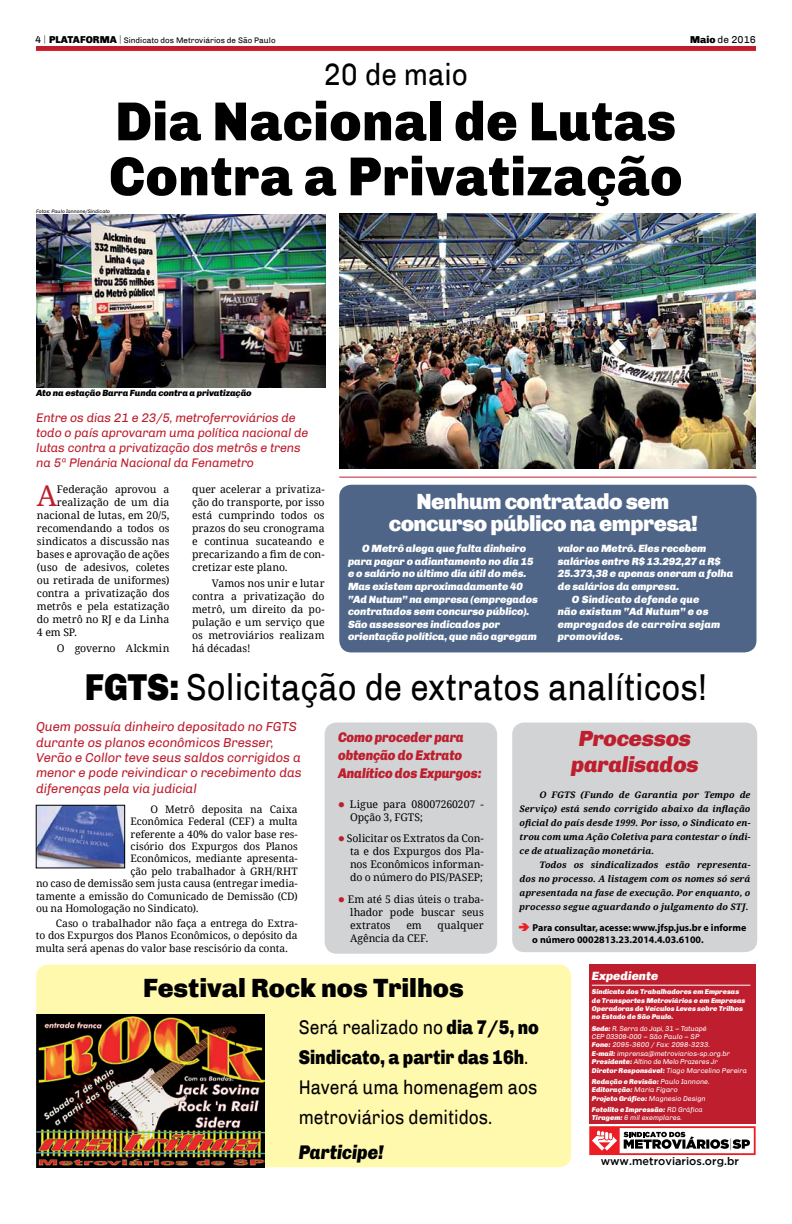
<style>
.page{position:relative;width:792px;height:1224px;background:#fff}
.page>*{position:absolute;margin:0;border:0;box-sizing:border-box;transform-origin:0 0}
.t1{font:900 55px/55px "Chivo";letter-spacing:.01em;color:#000;scale:.95 1}
.t2{font:37.4px "Chivo";color:#000;scale:.88 1}
.t3{font:30.8px "Chivo";color:#000;scale:.91 1}
.t4{font:28.7px "Droid Serif";color:#be1e2d}
.t5{font:900 26.4px "Chivo";color:#000}
.t6{font:900 22px/22px "Chivo";letter-spacing:-.025em;color:#fff;text-align:center}
.t7{font:italic 900 22px/26.4px "Chivo";letter-spacing:-.015em;color:#be1e2d;text-align:center}
.t8{font:19.8px/30px "Chivo";color:#000;scale:.88 1}
.t9{font:italic 900 19.8px "Chivo";color:#000;scale:.88 1}
.t10{font:italic 900 14px/18px "Chivo";letter-spacing:-.01em;color:#be1e2d;scale:.9 1}
.t11{font:italic 13px/15.4px "Chivo";letter-spacing:-.01em;color:#be1e2d}
.t12{font:italic 12.5px/15px "Chivo";letter-spacing:-.015em;color:#be1e2d}
.t13{font:italic 900 12px "Chivo";color:#fff}
.t14{font:500 11px "Gotham";color:#000}
.t15{font:10.5px/13px "Droid Serif";color:#000;text-align:justify}
.t16{font:italic 900 10.5px/12.6px "Chivo";letter-spacing:-.01em;color:#fff}
.t17{font:italic 900 10.5px "Chivo";letter-spacing:.01em;color:#fff}
.t18{font:10.3px/12.4px "Droid Serif";letter-spacing:-.005em;color:#000;text-align:justify}
.t19{font:700 10px/12px "Myriad";color:#000}
.t20{font:10px "Chivo";color:#000}
.t21{font:italic 700 9px/14px "Droid Serif";letter-spacing:.005em;color:#000;text-align:justify}
.t22{font:italic 900 9px "Chivo";letter-spacing:-.01em;color:#000}
.t23{font:8px "Chivo";color:#000}
.t24{font:italic 900 7px/8.4px "Chivo";color:#fff}
.t25{font:italic 7px/8.4px "Chivo";color:#fff}
.t26{font:italic 5px "Chivo";color:#000}
.s1{font-size:10px}
.s2{font-family:"Exo";font-weight:200;font-size:10px}
.s3{font-weight:900;font-size:10px}
.s4{font-weight:900}
.s5{color:#be1e2d}
.s6{font-weight:400}
</style>
<div class="page">
<div style="left:512px;top:723px;width:245px;height:229px;background:#d1d3d4;border-radius:12px"></div>
<div style="left:36px;top:965px;width:535px;height:202px;background:#fff9ae;border-radius:12px"></div>
<div style="left:325px;top:723px;width:172px;height:231px;background:#d1d3d4;border-radius:12px"></div>
<hr style="left:36px;top:46px;width:720px;height:4px;background:#be1e2d">
<hr style="left:36px;top:50px;width:720px;height:1px;background:#ed1d24">
<div style="left:589px;top:965px;width:167px;height:159px;background:#be1e2d"></div>
<hr style="left:592px;top:985px;width:158px;height:1px;background:#fff">
<svg style="left:589px;top:1126px;width:167px;height:29px"></svg>
<img style="left:339px;top:213px;width:417px;height:255px">
<div style="left:339px;top:485px;width:417px;height:167px;background:#4f6588;border-radius:12px"></div>
<img style="left:36px;top:214px;width:290px;height:174px">
<img style="left:36px;top:1015px;width:228px;height:152px">
<img style="left:38px;top:807px;width:85px;height:59px">
<div style="left:36px;top:805px;width:89px;height:63px;border:1px solid #000"></div>
<hr style="left:339px;top:477px;width:417px;height:1px;background:#be1e2d">
<p class="t23" style="left:35px;top:36px;width:242px"><span class="s1">4</span> <span class="s2">|</span> <span class="s3">PLATAFORMA</span> <span class="s2">|</span> Sindicato dos Metroviários de São Paulo</p>
<p class="t20" style="left:690px;top:34px;width:67px"><span class="s4">Maio</span> de 2016</p>
<h3 class="t3" style="left:324px;top:57px;width:160px">20 de maio</h3>
<h1 class="t1" style="left:109px;top:94px;width:605px">Dia Nacional de Lutas<br>Contra a Privatização</h1>
<p class="t26" style="left:36px;top:208px;width:75px">Fotos: Paulo Iannone/Sindicato</p>
<p class="t22" style="left:36px;top:388px;width:217px">Ato na estação Barra Funda contra a privatização</p>
<p class="t12" style="left:36px;top:410px;width:274px">Entre os dias 21 e 23/5, metroferroviários de todo o país aprovaram uma política nacional de lutas contra a privatização dos metrôs e trens na 5ª Plenária Nacional da Fenametro</p>
<h3 class="t4" style="left:37px;top:476px;width:22px">A</h3>
<p class="t15" style="left:57px;top:482px;width:114px">Federação aprovou a</p>
<p class="t15" style="left:57px;top:495px;width:114px">realização de um dia</p>
<p class="t15" style="left:37px;top:508px;width:134px">nacional de lutas, em 20/5,</p>
<p class="t15" style="left:37px;top:521px;width:134px">recomendando a todos os</p>
<p class="t15" style="left:37px;top:534px;width:134px">sindicatos a discussão nas</p>
<p class="t15" style="left:37px;top:547px;width:134px">bases e aprovação de ações</p>
<p class="t15" style="left:37px;top:560px;width:134px">(uso de adesivos, coletes</p>
<p class="t15" style="left:37px;top:573px;width:134px">ou retirada de uniformes)</p>
<p class="t15" style="left:37px;top:586px;width:134px">contra a privatização dos</p>
<p class="t15" style="left:37px;top:599px;width:134px">metrôs e pela estatização</p>
<p class="t15" style="left:37px;top:612px;width:134px">do metrô no RJ e da Linha</p>
<p class="t15" style="left:37px;top:625px;width:42px">4 em SP.</p>
<p class="t15" style="left:57px;top:641px;width:114px">O governo Alckmin</p>
<p class="t15" style="left:192px;top:482px;width:134px">quer acelerar a privatiza&shy;ção do transporte, por isso está cumprindo todos os prazos do seu cronograma e continua sucateando e precarizando a fim de con&shy;cretizar este plano.</p>
<p class="t15" style="left:192px;top:576px;width:134px;text-indent:20px">Vamos nos unir e lutar contra a privatização do metrô, um direito da po&shy;pulação e um serviço que os metroviários realizam há décadas!</p>
<h3 class="t6" style="left:389px;top:490px;width:311px">Nenhum contratado sem concurso público na empresa!</h3>
<p class="t16" style="left:348px;top:542px;width:191px;text-indent:14px">O Metrô alega que falta dinheiro para pagar o adiantamento no dia 15 e o salário no último dia útil do mês.<br>Mas existem aproximadamente 40 “Ad Nutum” na empresa (empregados contratados sem concurso público).<br>São assessores indicados por orientação política, que não agregam</p>
<p class="t16" style="left:558px;top:542px;width:150px">valor ao Metrô. Eles recebem</p>
<p class="t16" style="left:558px;top:555px;width:165px">salários entre R$ 13.292,27 a R$</p>
<p class="t16" style="left:558px;top:568px;width:177px">25.373,38 e apenas oneram a folha</p>
<p class="t16" style="left:558px;top:580px;width:123px">de salários da empresa.</p>
<p class="t17" style="left:572px;top:593px;width:129px">O Sindicato defende que</p>
<p class="t17" style="left:558px;top:605px;width:152px">não existam “Ad Nutum” e os</p>
<p class="t17" style="left:558px;top:618px;width:164px">empregados de carreira sejam</p>
<p class="t17" style="left:558px;top:631px;width:67px">promovidos.</p>
<h2 class="t2" style="left:85px;top:666px;width:708px"><span class="s4">FGTS:</span> Solicitação de extratos analíticos!</h2>
<p class="t11" style="left:36px;top:719px;width:267px">Quem possuía dinheiro depositado no FGTS durante os planos econômicos Bresser, Verão e Collor teve seus saldos corrigidos a menor e pode reivindicar o recebimento das diferenças pela via judicial</p>
<h3 class="t7" style="left:571px;top:725px;width:129px">Processos paralisados</h3>
<p class="t21" style="left:520px;top:787px;width:232px;text-indent:20px">O FGTS (Fundo de Garantia por Tempo de Serviço) está sendo corrigido abaixo da inflação oficial do país desde 1999. Por isso, o Sindicato en&shy;trou com uma Ação Coletiva para contestar o índi&shy;ce de atualização monetária.</p>
<p class="t21" style="left:520px;top:857px;width:232px;text-indent:20px">Todos os sindicalizados estão representa&shy;dos no processo. A listagem com os nomes só será apresentada na fase de execução. Por enquanto, o processo segue aguardando o julgamento do STJ.</p>
<h3 class="t10" style="left:338px;top:728px;width:161px">Como proceder para obtenção do Extrato<br>Analítico dos Expurgos:</h3>
<p class="t15" style="left:350px;top:797px;width:135px;text-indent:-12px"><span class="s5">●</span> Ligue para 08007260207 -<br>Opção 3, FGTS;</p>
<p class="t15" style="left:350px;top:832px;width:135px;text-indent:-12px"><span class="s5">●</span> Solicitar os Extratos da Con&shy;ta e dos Expurgos dos Pla&shy;nos Econômicos informan&shy;do o número do PIS/PASEP;</p>
<p class="t15" style="left:350px;top:892px;width:135px;text-indent:-12px"><span class="s5">●</span> Em até 5 dias úteis o traba&shy;lhador pode buscar seus extratos</p>
<p class="t18" style="left:150px;top:803px;width:149px">O Metrô deposita na Caixa</p>
<p class="t18" style="left:131px;top:815px;width:169px">Econômica Federal (CEF) a multa</p>
<p class="t18" style="left:131px;top:828px;width:169px">referente a 40% do valor base res-</p>
<p class="t18" style="left:131px;top:840px;width:169px">cisório dos Expurgos dos Planos</p>
<p class="t18" style="left:131px;top:852px;width:169px">Econômicos, mediante apresenta-</p>
<p class="t18" style="left:131px;top:865px;width:169px">ção pelo trabalhador à GRH/RHT</p>
<p class="t18" style="left:36px;top:877px;width:263px">no caso de demissão sem justa causa (entregar imedia-</p>
<p class="t18" style="left:36px;top:889px;width:263px">tamente a emissão do Comunicado de Demissão (CD)</p>
<p class="t18" style="left:36px;top:902px;width:164px">ou na Homologação no Sindicato).</p>
<p class="t18" style="left:36px;top:917px;width:263px;text-indent:20px">Caso o trabalhador não faça a entrega do Extra&shy;to dos Expurgos dos Planos Econômicos, o depósito da multa será apenas do valor base rescisório da conta.</p>
<p class="t15" style="left:406px;top:918px;width:17px">em</p>
<p class="t15" style="left:437px;top:918px;width:48px">qualquer</p>
<p class="t15" style="left:350px;top:931px;width:80px">Agência da CEF.</p>
<p class="t19" style="left:532px;top:922px;width:216px">Para consultar, acesse: www.jfsp.jus.br e informe o número 0002813.23.2014.4.03.6100.</p>
<h3 class="t5" style="left:143px;top:972px;width:322px">Festival Rock nos Trilhos</h3>
<h3 class="t8" style="left:299px;top:1012px;width:274px">Será realizado no <span class="s4">dia 7/5, no<br>Sindicato, a partir das 16h</span>.<br>Haverá uma homenagem aos metroviários demitidos.</h3>
<h3 class="t9" style="left:299px;top:1141px;width:98px">Participe!</h3>
<p class="t13" style="left:592px;top:969px;width:68px">Expediente</p>
<p class="t24" style="left:592px;top:988px;width:155px">Sindicato dos Trabalhadores em Empresas de Transportes Metroviários e em Empresas Operadoras de Veículos Leves sobre Trilhos no Estado de São Paulo.</p>
<p class="t25" style="left:592px;top:1024px;width:157px"><span class="s4">Sede:</span> R. Serra do Japi, 31 – Tatuapé<br>CEP 03309-000 – São Paulo – SP<br><span class="s4">Fone:</span> 2095-3600 / Fax: 2098-3233.<br><span class="s4">E-mail:</span> imprensa@metroviarios-sp.org.br <span class="s4">Presidente:</span> Altino de Melo Prazeres Jr<br><span class="s4">Diretor Responsável:</span> Tiago Marcelino Pereira</p>
<p class="t24" style="left:592px;top:1077px;width:119px">Redação e Revisão: <span class="s6">Paulo Iannone.<br></span>Editoração: <span class="s6">Maria Fígaro<br></span>Projeto Gráfico: <span class="s6">Magnesio Design</span></p>
<p class="t24" style="left:592px;top:1105px;width:112px">Fotolito e Impressão: <span class="s6">RD Gráfica<br></span>Tiragem: <span class="s6">6 mil exemplares.</span></p>
<p class="t14" style="left:601px;top:1155px;width:140px">www.metroviarios.org.br</p>
</div>
